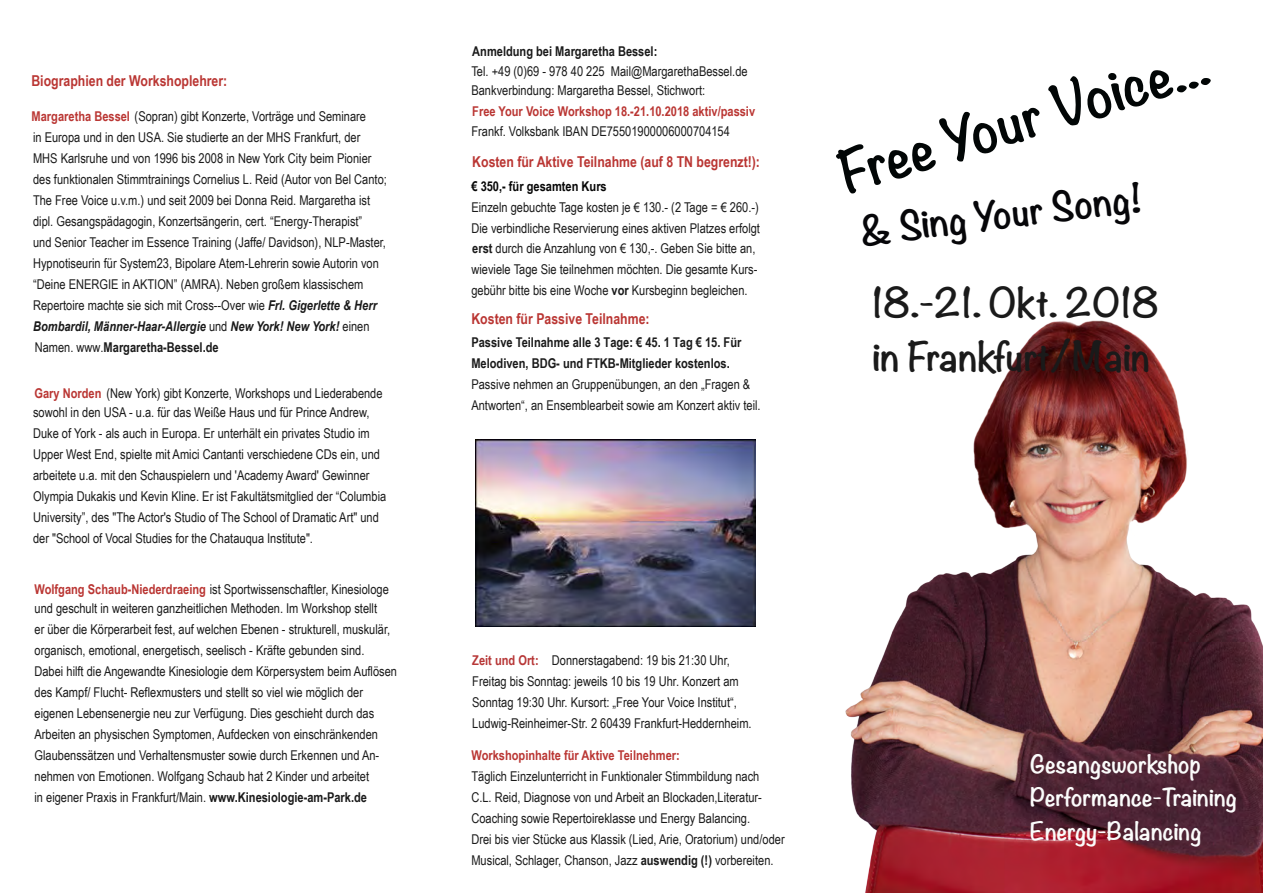
<style>
.page{position:relative;width:1263px;height:893px;background:#fff}
.page>*{position:absolute;margin:0;border:0;box-sizing:border-box;transform-origin:0 0}
.t1{font:700 52.5px "Noteworthy";color:#020606}
.t2{font:700 36px/54px "Noteworthy";color:#1a1a1a}
.t3{font:700 36px "Noteworthy";color:#060609}
.t4{font:700 22.2px/33.3px "Noteworthy";color:#fbfcfb}
.t5{font:700 15px "Arial Narrow";color:#ba3633}
.t6{font:13.5px/21px "Arial Narrow";color:#1a1a1a}
.t7{font:700 13.5px/21px "Arial Narrow";color:#1a1a1a}
.t8{font:700 13.5px "Arial Narrow";color:#ba3633}
.t9{font:700 13.5px "Arial Narrow";color:#060606}
.s1{font-weight:700;color:#ba3633}
.s2{font-weight:700;font-style:italic}
.s3{font-weight:700}
.s4{font-weight:700;color:#b73737}
</style>
<div class="page">
<img style="left:845px;top:320px;width:418px;height:573px">
<img style="left:476px;top:439px;width:279px;height:188px">
<p class="t5" style="left:31px;top:69px;width:197px">Biographien der Workshoplehrer:</p>
<p class="t6" style="left:32px;top:105px;width:336px"><span class="s1">Margaretha Bessel</span> (Sopran) gibt Konzerte, Vorträge und Seminare</p>
<p class="t6" style="left:33px;top:126px;width:355px">in Europa und in den USA. Sie studierte an der MHS Frankfurt, der MHS Karlsruhe und von 1996 bis 2008 in New York City beim Pionier des funktionalen Stimmtrainings Cornelius L. Reid (Autor von Bel Canto; The Free Voice u.v.m.) und seit 2009 bei Donna Reid. Margaretha ist dipl. Gesangspädagogin, Konzertsängerin, cert. “Energy-Therapist”<br>und Senior Teacher im Essence Training (Jaffe/ Davidson), NLP-Master, Hypnotiseurin für System23, Bipolare Atem-Lehrerin sowie Autorin von “Deine ENERGIE in AKTION” (AMRA). Neben großem klassischem Repertoire machte sie sich mit Cross--Over wie <span class="s2">Frl. Gigerlette &amp; Herr Bombardil, Männer-Haar-Allergie</span> und <span class="s2">New York! New York!</span> einen Namen. www.<span class="s3">Margaretha-Bessel.de</span></p>
<p class="t6" style="left:35px;top:382px;width:350px"><span class="s1">Gary Norden</span> (New York) gibt Konzerte, Workshops und Liederabende</p>
<p class="t6" style="left:33px;top:401px;width:355px">sowohl in den USA - u.a. für das Weiße Haus und für Prince Andrew, Duke of York - als auch in Europa. Er unterhält ein privates Studio im Upper West End, spielte mit Amici Cantanti verschiedene CDs ein, und arbeitete u.a. mit den Schauspielern und 'Academy Award' Gewinner Olympia Dukakis und Kevin Kline. Er ist Fakultätsmitglied der “Columbia University”, des "The Actor's Studio of The School of Dramatic Art" und der "School of Vocal Studies for the Chatauqua Institute".</p>
<p class="t6" style="left:35px;top:578px;width:356px"><span class="s1">Wolfgang Schaub-Niederdraeing</span> ist Sportwissenschaftler, Kinesiologe</p>
<p class="t6" style="left:35px;top:598px;width:364px">und geschult in weiteren ganzheitlichen Methoden. Im Workshop stellt<br>er über die Körperarbeit fest, auf welchen Ebenen - strukturell, muskulär, organisch, emotional, energetisch, seelisch - Kräfte gebunden sind.<br>Dabei hilft die Angewandte Kinesiologie dem Körpersystem beim Auflösen des Kampf/ Flucht- Reflexmusters und stellt so viel wie möglich der eigenen Lebensenergie neu zur Verfügung. Dies geschieht durch das Arbeiten an physischen Symptomen, Aufdecken von einschränkenden Glaubenssätzen und Verhaltensmuster sowie durch Erkennen und An&shy;nehmen von Emotionen. Wolfgang Schaub hat 2 Kinder und arbeitet<br>in eigener Praxis in Frankfurt/Main. <span class="s3">www.Kinesiologie-am-Park.de</span></p>
<p class="t7" style="left:472px;top:40px;width:187px">Anmeldung bei Margaretha Bessel:</p>
<p class="t6" style="left:471px;top:60px;width:278px;line-height:19.8px">Tel. +49 (0)69 - 978 40 225 Mail@MargarethaBessel.de<br>Bankverbindung: Margaretha Bessel, Stichwort:</p>
<p class="t6" style="left:471px;top:121px;width:260px">Frankf. Volksbank IBAN DE75501900006000704154</p>
<p class="t8" style="left:472px;top:101px;width:284px">Free Your Voice Workshop 18.-21.10.2018 aktiv/passiv</p>
<p class="t5" style="left:472px;top:151px;width:289px">Kosten für Aktive Teilnahme (auf 8 TN begrenzt!):</p>
<p class="t9" style="left:471px;top:176px;width:137px">€ 350,- für gesamten Kurs</p>
<p class="t6" style="left:471px;top:196px;width:290px">Einzeln gebuchte Tage kosten je € 130.- (2 Tage = € 260.-)<br>Die verbindliche Reservierung eines aktiven Platzes erfolgt</p>
<p class="t6" style="left:471px;top:238px;width:287px;line-height:20.5px"><span class="s3">erst</span> durch die Anzahlung von € 130,-. Geben Sie bitte an, wieviele Tage Sie teilnehmen möchten. Die gesamte Kurs&shy;gebühr bitte bis eine Woche <span class="s3">vor</span> Kursbeginn begleichen.</p>
<p class="t5" style="left:471px;top:307px;width:180px">Kosten für Passive Teilnahme:</p>
<p class="t7" style="left:471px;top:331px;width:271px">Passive Teilnahme alle 3 Tage: € 45. 1 Tag € 15. Für<br>Melodiven, BDG- und FTKB-Mitglieder kostenlos.</p>
<p class="t6" style="left:471px;top:374px;width:291px">Passive nehmen an Gruppenübungen, an den „Fragen &amp;<br>Antworten“, an Ensemblearbeit sowie am Konzert aktiv teil.</p>
<h1 class="t1" style="left:826px;top:130px;width:385px;rotate:-17deg">Free Your Voice...</h1>
<h2 class="t3" style="left:857px;top:199px;width:285px;rotate:-7deg">&amp; Sing Your Song!</h2>
<h2 class="t2" style="left:872px;top:274px;width:289px">18.-21. Okt. 2018 in Frankfurt/Main</h2>
<p class="t6" style="left:472px;top:649px;width:281px"><span class="s4">Zeit und Ort:</span> Donnerstagabend: 19 bis 21:30 Uhr, Freitag bis Sonntag: jeweils 10 bis 19 Uhr. Konzert am Sonntag 19:30 Uhr. Kursort: „Free Your Voice Institut“, Ludwig-Reinheimer-Str. 2 60439 Frankfurt-Heddernheim.</p>
<p class="t8" style="left:471px;top:745px;width:210px">Workshopinhalte für Aktive Teilnehmer:</p>
<p class="t6" style="left:471px;top:765px;width:315px">Täglich Einzelunterricht in Funktionaler Stimmbildung nach<br>C.L. Reid, Diagnose von und Arbeit an Blockaden,Literatur-Coaching sowie Repertoireklasse und Energy Balancing.<br>Drei bis vier Stücke aus Klassik (Lied, Arie, Oratorium) und/oder Musical, Schlager, Chanson, Jazz <span class="s3">auswendig (!)</span> vorbereiten.</p>
<h3 class="t4" style="left:1030px;top:747px;width:209px">Gesangsworkshop<br>Performance-Training<br>Energy-Balancing</h3>
</div>
